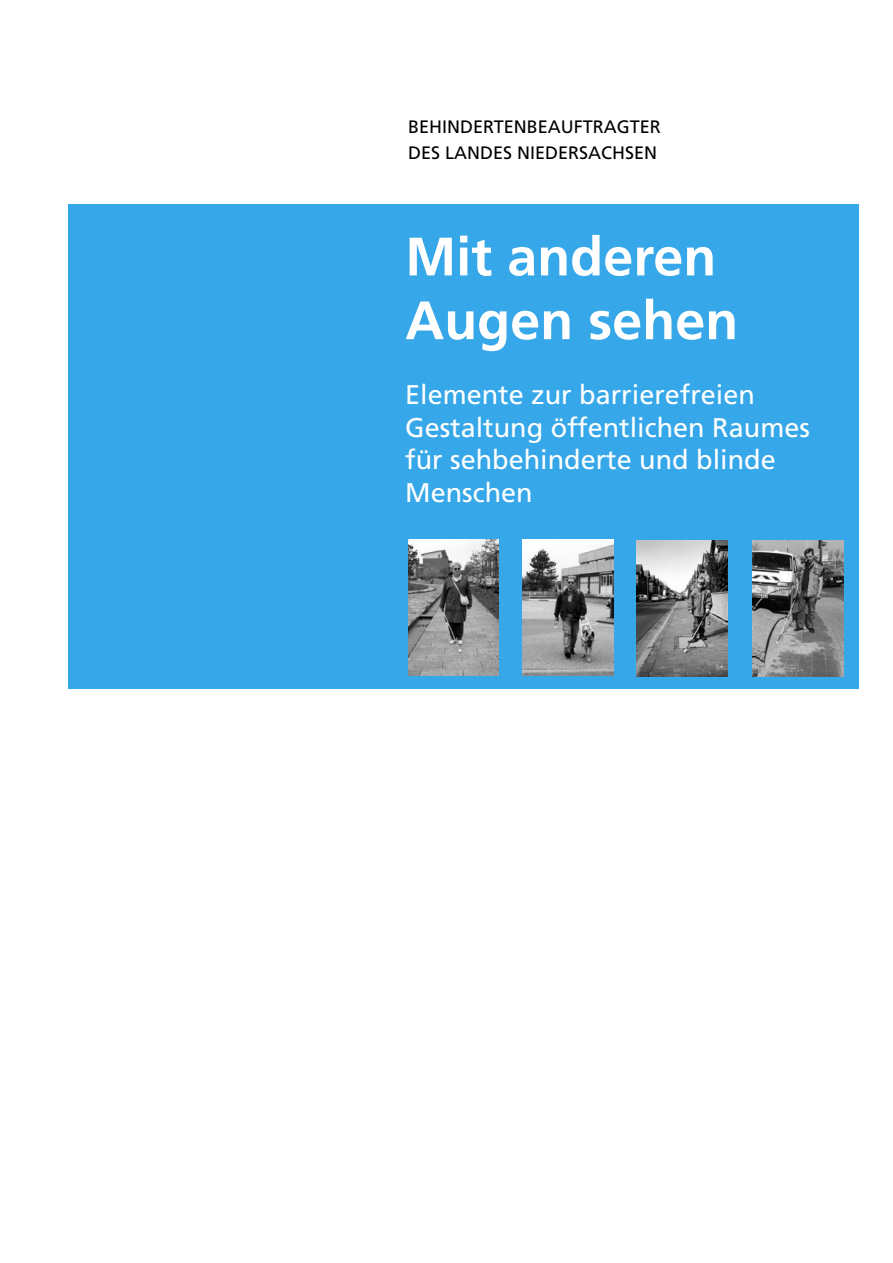
<style>
.page{position:relative;width:893px;height:1263px;background:#fff}
.page>*{position:absolute;margin:0;border:0;box-sizing:border-box;transform-origin:0 0}
.t1{font:700 54px "Frutiger";color:#fff}
.t2{font:27px "Frutiger";color:#fff}
.t3{font:18px "Frutiger";color:#000}
</style>
<div class="page">
<div style="left:68px;top:204px;width:791px;height:485px;background:#36a7e9"></div>
<img style="left:523px;top:539px;width:90px;height:137px">
<img style="left:753px;top:540px;width:90px;height:136px">
<img style="left:408px;top:539px;width:91px;height:137px">
<img style="left:637px;top:540px;width:90px;height:136px">
<p class="t3" style="left:408px;top:116px;width:254px">BEHINDERTENBEAUFTRAGTER</p>
<p class="t3" style="left:408px;top:142px;width:251px">DES LANDES NIEDERSACHSEN</p>
<p class="t1" style="left:405px;top:225px;width:313px">Mit anderen</p>
<p class="t1" style="left:405px;top:289px;width:335px">Augen sehen</p>
<p class="t2" style="left:405px;top:379px;width:351px">Elemente zur barrierefreien</p>
<p class="t2" style="left:405px;top:412px;width:406px">Gestaltung öffentlichen Raumes</p>
<p class="t2" style="left:405px;top:444px;width:372px">für sehbehinderte und blinde</p>
<p class="t2" style="left:405px;top:477px;width:129px">Menschen</p>
</div>
